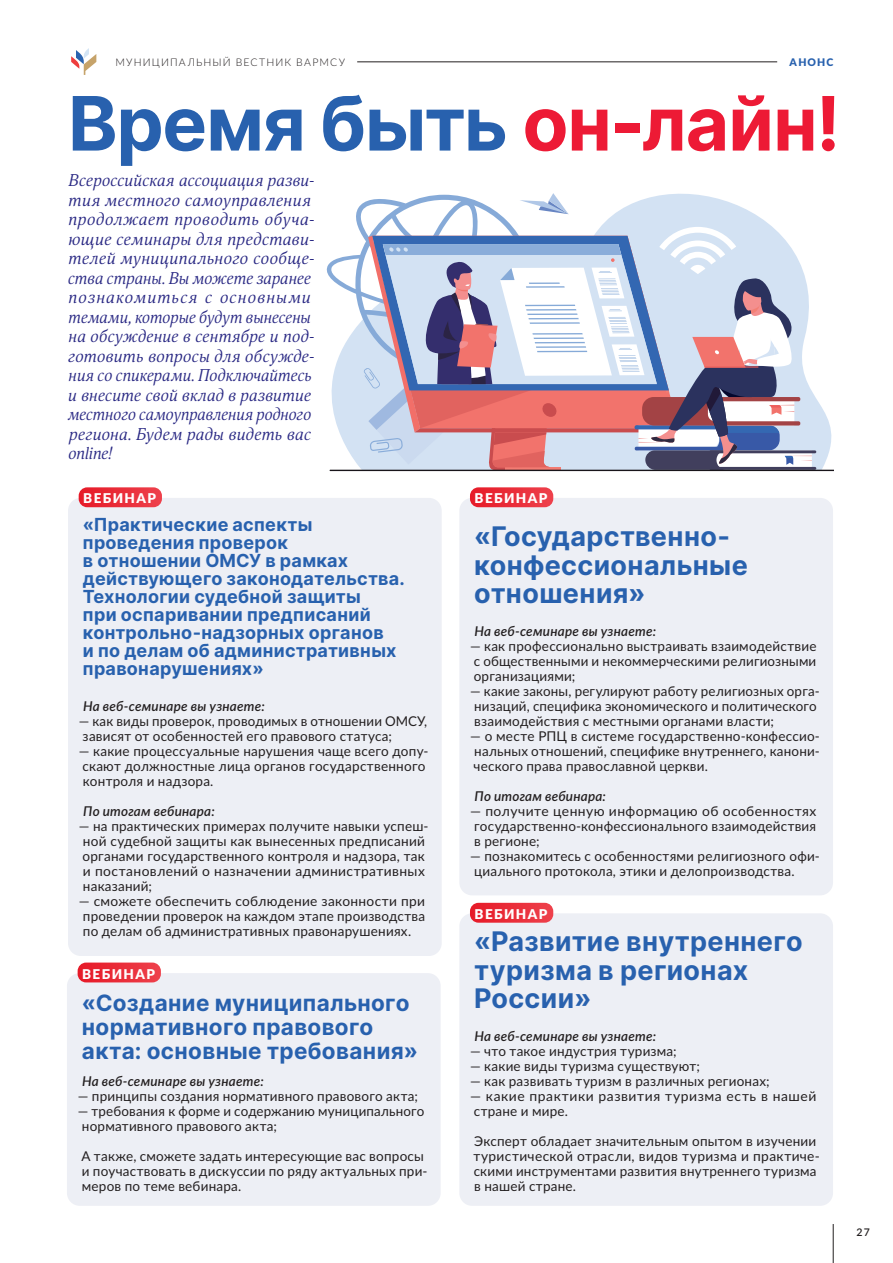
<style>
.page{position:relative;width:893px;height:1263px;background:#fff}
.page>*{position:absolute;margin:0;border:0;box-sizing:border-box;transform-origin:0 0}
.t1{font:700 75px "Inter";letter-spacing:-.015em;color:#2861ae}
.t2{font:700 27px/28.5px "Inter";letter-spacing:.015em;color:#2861ae}
.t3{font:700 22.5px/24px "Inter";letter-spacing:.015em;color:#2861ae}
.t4{font:700 18px/18px "Inter";letter-spacing:.015em;color:#2861ae}
.t5{font:italic 16.5px/19.5px "Orbi";letter-spacing:.02em;color:#2a2984}
.t6{font:13.5px/15px "Lato";letter-spacing:.015em;color:#231f20}
.t7{font:italic 600 13.5px "Lato";letter-spacing:.015em;color:#231f20}
.t8{font:13.5px/15px "Lato";letter-spacing:.04em;color:#231f20}
.t9{font:900 13.5px "Lato";letter-spacing:.1em;color:#fff}
.t10{font:300 10.5px "Lato";letter-spacing:.11em;color:#231f20}
.t11{font:900 10.5px "Lato";letter-spacing:.105em;color:#2861ae}
.t12{font:600 10.5px "Lato";color:#231f20}
.s1{color:#ed1a35}
</style>
<div class="page">
<hr style="left:357px;top:62px;width:420px;height:1px;background:#231f20">
<svg style="left:327px;top:193px;width:506px;height:278px"></svg>
<div style="left:68px;top:498px;width:374px;height:458px;background:#edeff5;border-radius:13px"></div>
<div style="left:459px;top:498px;width:374px;height:397px;background:#edeff5;border-radius:13px"></div>
<div style="left:459px;top:913px;width:374px;height:293px;background:#edeff5;border-radius:13px"></div>
<div style="left:67px;top:973px;width:374px;height:233px;background:#edeff5;border-radius:13px"></div>
<svg style="left:79px;top:487px;width:83px;height:20px;background:#ea3743"></svg>
<svg style="left:470px;top:487px;width:83px;height:20px;background:#ea3743"></svg>
<svg style="left:470px;top:903px;width:83px;height:20px;background:#ea3642"></svg>
<svg style="left:78px;top:962px;width:83px;height:20px;background:#ea3945"></svg>
<svg style="left:71px;top:48px;width:25px;height:27px"></svg>
<hr style="left:833px;top:1224px;width:1px;height:39px;background:#231f20">
<p class="t10" style="left:115px;top:55px;width:231px">МУНИЦИПАЛЬНЫЙ ВЕСТНИК ВАРМСУ</p>
<p class="t11" style="left:790px;top:54px;width:45px">АНОНС</p>
<h1 class="t1" style="left:68px;top:69px;width:774px">Время быть <span class="s1">он-лайн!</span></h1>
<p class="t5" style="left:68px;top:171px;width:248px">Всероссийская ассоциация разви&shy;тия местного самоуправления продолжает проводить обуча&shy;ющие семинары для представи&shy;телей муниципального сообще&shy;ства страны. Вы можете заранее познакомиться с основными темами, которые будут вынесены на обсуждение в сентябре и под&shy;готовить вопросы для обсужде&shy;ния со спикерами. Подключайтесь и внесите свой вклад в развитие местного самоуправления родного региона. Будем рады видеть вас online!</p>
<p class="t9" style="left:83px;top:488px;width:74px">ВЕБИНАР</p>
<p class="t9" style="left:475px;top:488px;width:74px">ВЕБИНАР</p>
<p class="t4" style="left:83px;top:515px;width:323px">«Практические аспекты проведения проверок<br>в отношении ОМСУ в рамках действующего законодательства.<br>Технологии судебной защиты<br>при оспаривании предписаний контрольно-надзорных органов<br>и по делам об административных правонарушениях»</p>
<h2 class="t2" style="left:474px;top:521px;width:275px">«Государственно&shy;конфессиональные отношения»</h2>
<p class="t7" style="left:474px;top:621px;width:183px">На веб-семинаре вы узнаете:</p>
<p class="t6" style="left:470px;top:638px;width:348px;text-align:justify">— как профессионально выстраивать взаимодействие с общественными и некоммерческими религиозными организациями;</p>
<p class="t6" style="left:474px;top:683px;width:347px;text-indent:-4px">— какие законы, регулируют работу религиозных орга&shy;низаций, специфика экономического и политического взаимодействия с местными органами власти;</p>
<p class="t6" style="left:470px;top:728px;width:351px;text-align:justify">— о месте РПЦ в системе государственно-конфессио&shy;нальных отношений, специфике внутреннего, канони&shy;ческого права православной церкви.</p>
<p class="t7" style="left:475px;top:786px;width:133px">По итогам вебинара:</p>
<p class="t6" style="left:474px;top:803px;width:344px;text-align:justify;text-indent:-4px">— получите ценную информацию об особенностях государственно-конфессионального взаимодействия в регионе;</p>
<p class="t6" style="left:474px;top:848px;width:347px;text-indent:-4px">— познакомитесь с особенностями религиозного офи&shy;циального протокола, этики и делопроизводства.</p>
<p class="t7" style="left:83px;top:696px;width:183px">На веб-семинаре вы узнаете:</p>
<p class="t6" style="left:79px;top:713px;width:350px">— как виды проверок, проводимых в отношении ОМСУ, зависят от особенностей его правового статуса;</p>
<p class="t6" style="left:79px;top:743px;width:351px">— какие процессуальные нарушения чаще всего допу&shy;скают должностные лица органов государственного контроля и надзора.</p>
<p class="t7" style="left:83px;top:801px;width:133px">По итогам вебинара:</p>
<p class="t6" style="left:79px;top:818px;width:351px">— на практических примерах получите навыки успеш&shy;ной судебной защиты как вынесенных предписаний органами государственного контроля и надзора, так и постановлений о назначении административных наказаний;</p>
<p class="t6" style="left:83px;top:893px;width:344px;text-align:justify;text-indent:-4px">— сможете обеспечить соблюдение законности при проведении проверок на каждом этапе производства по делам об административных правонарушениях.</p>
<p class="t9" style="left:475px;top:904px;width:74px">ВЕБИНАР</p>
<h2 class="t2" style="left:474px;top:926px;width:330px">«Развитие внутреннего туризма в регионах</h2>
<p class="t9" style="left:82px;top:963px;width:74px">ВЕБИНАР</p>
<h3 class="t3" style="left:82px;top:990px;width:329px">«Создание муниципального</h3>
<h2 class="t2" style="left:474px;top:983px;width:119px">России»</h2>
<h3 class="t3" style="left:82px;top:1014px;width:338px">нормативного правового акта: основные требования»</h3>
<p class="t7" style="left:474px;top:1026px;width:183px">На веб-семинаре вы узнаете:</p>
<p class="t6" style="left:470px;top:1043px;width:208px">— что такое индустрия туризма;</p>
<p class="t6" style="left:470px;top:1058px;width:231px">— какие виды туризма существуют;</p>
<p class="t6" style="left:470px;top:1073px;width:301px">— как развивать туризм в различных регионах;</p>
<p class="t8" style="left:470px;top:1088px;width:348px">— какие практики развития туризма есть в нашей стране и мире.</p>
<p class="t6" style="left:473px;top:1133px;width:348px">Эксперт обладает значительным опытом в изучении туристической отрасли, видов туризма и практиче&shy;скими инструментами развития внутреннего туризма в нашей стране.</p>
<p class="t7" style="left:82px;top:1071px;width:183px">На веб-семинаре вы узнаете:</p>
<p class="t6" style="left:78px;top:1088px;width:342px">— принципы создания нормативного правового акта;</p>
<p class="t6" style="left:82px;top:1103px;width:344px;text-indent:-4px">— требования к форме и содержанию муниципального нормативного правового акта;</p>
<p class="t6" style="left:82px;top:1148px;width:347px">А также, сможете задать интересующие вас вопросы и поучаствовать в дискуссии по ряду актуальных при&shy;меров по теме вебинара.</p>
<p class="t12" style="left:857px;top:1225px;width:15px">27</p>
</div>
